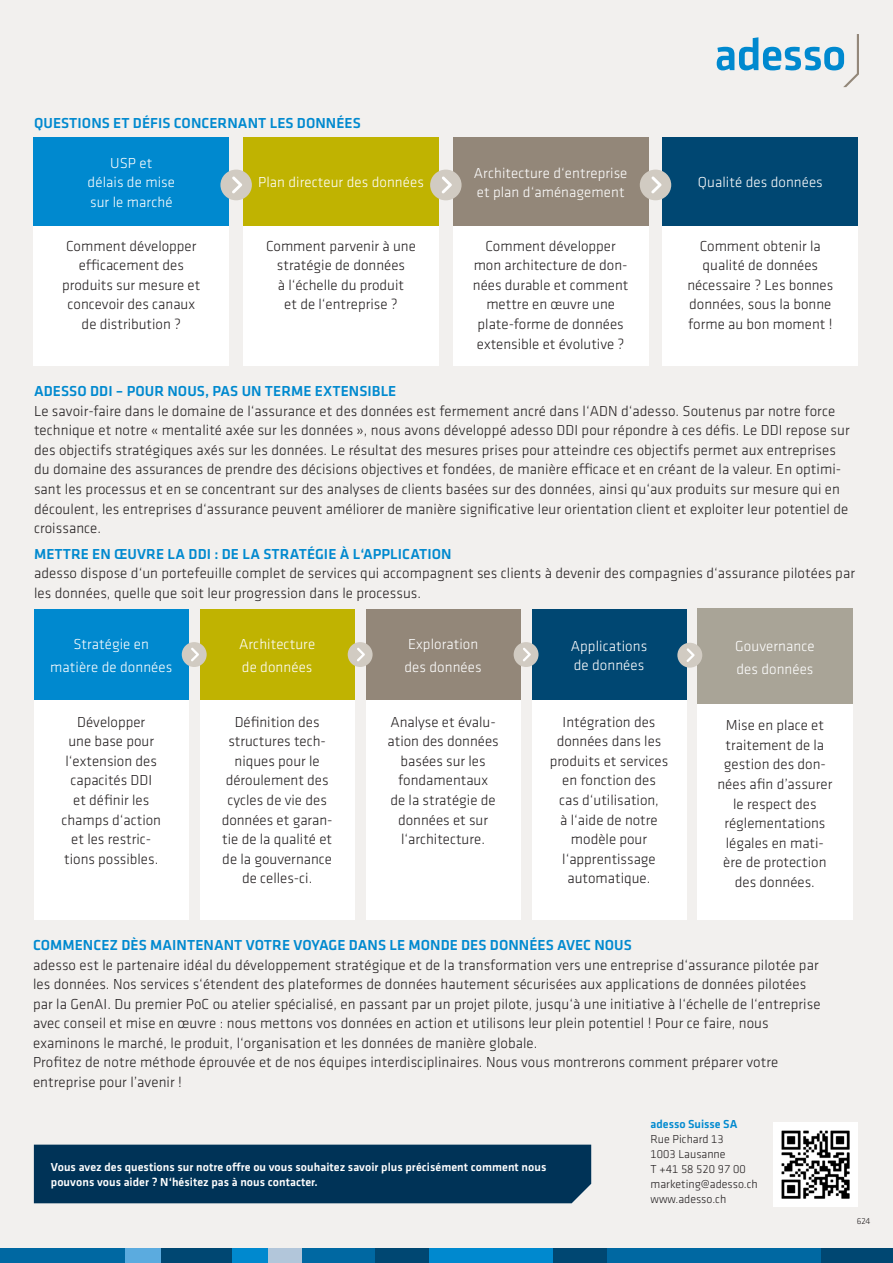
<style>
.page{position:relative;width:893px;height:1263px;background:#f2f0ee}
.page>*{position:absolute;margin:0;border:0;box-sizing:border-box;transform-origin:0 0}
.Kasten_Copy_8_Pt{font:300 15px/19.5px "Klavika";color:#231f20;text-align:center}
.Copy{font:300 15px/19.5px "Klavika";letter-spacing:.005em;color:#231f20}
.Zw_-Head{font:300 15px/19.5px "Klavika";letter-spacing:.005em;color:#231f20}
.Kasten_Copy_10_Pt{font:300 15px/23px "Klavika";letter-spacing:.005em;color:#fff}
.Zw_-Head-2{font:500 15px "Klavika";letter-spacing:.005em;color:#0089cf}
.Kontakt_8_pt{font:500 12px "Klavika";letter-spacing:.005em;color:#fff}
.Adresse{font:300 12px "Klavika";color:#231f20}
.Adresse-2{font:500 12px "Klavika";color:#0089cf}
.Intro{font:300 9px "Klavika";color:#231f20}
</style>
<div class="page">
<div style="left:34px;top:609px;width:154px;height:91px;background:#0089cf"></div>
<div style="left:200px;top:609px;width:154px;height:91px;background:#c0b301"></div>
<div style="left:366px;top:609px;width:154px;height:91px;background:#938779"></div>
<div style="left:532px;top:609px;width:154px;height:91px;background:#004772"></div>
<div style="left:182px;top:642px;width:25px;height:25px;background:#d1cbc2;border-radius:50%"></div>
<svg style="left:191px;top:648px;width:8px;height:13px"></svg>
<div style="left:348px;top:642px;width:25px;height:25px;background:#d1cbc2;border-radius:50%"></div>
<svg style="left:357px;top:648px;width:8px;height:13px"></svg>
<div style="left:514px;top:642px;width:24px;height:25px;background:#d1cbc2;border-radius:50%"></div>
<svg style="left:523px;top:648px;width:8px;height:13px"></svg>
<div style="left:34px;top:700px;width:154px;height:219px;background:#fff"></div>
<div style="left:200px;top:700px;width:154px;height:219px;background:#fff"></div>
<div style="left:366px;top:700px;width:154px;height:219px;background:#fff"></div>
<div style="left:532px;top:700px;width:154px;height:219px;background:#fff"></div>
<div style="left:697px;top:609px;width:155px;height:95px;background:#a9a497"></div>
<div style="left:697px;top:704px;width:155px;height:215px;background:#fff"></div>
<div style="left:34px;top:137px;width:195px;height:90px;background:#0089cf"></div>
<div style="left:243px;top:137px;width:196px;height:90px;background:#c0b301"></div>
<div style="left:453px;top:137px;width:195px;height:90px;background:#938779"></div>
<div style="left:663px;top:137px;width:195px;height:90px;background:#004772"></div>
<div style="left:220px;top:170px;width:32px;height:30px;background:#d1cbc2;border-radius:50%"></div>
<svg style="left:232px;top:177px;width:10px;height:16px"></svg>
<div style="left:430px;top:170px;width:32px;height:30px;background:#d1cbc2;border-radius:50%"></div>
<svg style="left:442px;top:177px;width:10px;height:17px"></svg>
<div style="left:640px;top:170px;width:31px;height:30px;background:#d1cbc2;border-radius:50%"></div>
<svg style="left:651px;top:177px;width:11px;height:16px"></svg>
<div style="left:34px;top:227px;width:195px;height:139px;background:#fff"></div>
<div style="left:243px;top:227px;width:196px;height:139px;background:#fff"></div>
<div style="left:453px;top:227px;width:195px;height:139px;background:#fff"></div>
<div style="left:663px;top:227px;width:195px;height:139px;background:#fff"></div>
<div style="left:677px;top:643px;width:25px;height:25px;background:#d1cbc2;border-radius:50%"></div>
<svg style="left:686px;top:648px;width:9px;height:14px"></svg>
<div style="left:34px;top:1144px;width:557px;height:59px;background:#003357"></div>
<img style="left:774px;top:1123px;width:83px;height:83px">
<div style="left:607px;top:1248px;width:214px;height:15px;background:#0068a2"></div>
<div style="left:821px;top:1248px;width:72px;height:15px;background:#004772"></div>
<div style="left:429px;top:1248px;width:125px;height:15px;background:#0089cf"></div>
<div style="left:554px;top:1248px;width:53px;height:15px;background:#004772"></div>
<div style="left:375px;top:1248px;width:54px;height:15px;background:#004772"></div>
<div style="left:302px;top:1248px;width:73px;height:15px;background:#0068a2"></div>
<div style="left:268px;top:1248px;width:34px;height:15px;background:#b2c6da"></div>
<div style="left:232px;top:1248px;width:36px;height:15px;background:#0089cf"></div>
<div style="left:161px;top:1248px;width:71px;height:15px;background:#004772"></div>
<div style="left:125px;top:1248px;width:36px;height:15px;background:#5babdf"></div>
<div style="left:0;top:1248px;width:125px;height:15px;background:#0068a2"></div>
<svg style="left:717px;top:34px;width:142px;height:53px"></svg>
<p class="Zw_-Head-2" style="left:34px;top:115px;width:328px">QUESTIONS ET DÉFIS CONCERNANT LES DONNÉES</p>
<p class="Kasten_Copy_10_Pt" style="left:88px;top:153px;width:89px;line-height:19.8px;text-align:center">USP et<br>délais de mise sur le marché</p>
<p class="Kasten_Copy_10_Pt" style="left:258px;top:171px;width:167px">Plan directeur des données</p>
<p class="Kasten_Copy_10_Pt" style="left:474px;top:163px;width:155px;line-height:19.8px">Architecture d‘entreprise et plan d‘aménagement</p>
<p class="Kasten_Copy_10_Pt" style="left:698px;top:171px;width:126px">Qualité des données</p>
<p class="Kasten_Copy_8_Pt" style="left:62px;top:236px;width:140px">Comment développer efficacement des produits sur mesure et concevoir des canaux de distribution ?</p>
<p class="Kasten_Copy_8_Pt" style="left:266px;top:236px;width:151px">Comment parvenir à une stratégie de données<br>à l‘échelle du produit<br>et de l‘entreprise ?</p>
<p class="Kasten_Copy_8_Pt" style="left:473px;top:236px;width:157px">Comment développer mon architecture de don&shy;nées durable et comment mettre en œuvre une plate-forme de données extensible et évolutive ?</p>
<p class="Kasten_Copy_8_Pt" style="left:687px;top:236px;width:147px">Comment obtenir la qualité de données nécessaire ? Les bonnes données, sous la bonne forme au bon moment !</p>
<p class="Zw_-Head-2" style="left:34px;top:383px;width:364px">ADESSO DDI – POUR NOUS, PAS UN TERME EXTENSIBLE</p>
<p class="Copy" style="left:34px;top:401px;width:817px">Le savoir-faire dans le domaine de l‘assurance et des données est fermement ancré dans l‘ADN d‘adesso. Soutenus par notre force technique et notre « mentalité axée sur les données », nous avons développé adesso DDI pour répondre à ces défis. Le DDI repose sur des objectifs stratégiques axés sur les données. Le résultat des mesures prises pour atteindre ces objectifs permet aux entreprises du domaine des assurances de prendre des décisions objectives et fondées, de manière efficace et en créant de la valeur. En optimi&shy;sant les processus et en se concentrant sur des analyses de clients basées sur des données, ainsi qu‘aux produits sur mesure qui en découlent, les entreprises d‘assurance peuvent améliorer de manière significative leur orientation client et exploiter leur potentiel de croissance.</p>
<p class="Zw_-Head-2" style="left:34px;top:546px;width:419px">METTRE EN ŒUVRE LA DDI : DE LA STRATÉGIE À L‘APPLICATION</p>
<p class="Copy" style="left:34px;top:564px;width:822px">adesso dispose d‘un portefeuille complet de services qui accompagnent ses clients à devenir des compagnies d‘assurance pilotées par les données, quelle que soit leur progression dans le processus.</p>
<p class="Kasten_Copy_10_Pt" style="left:50px;top:633px;width:124px;text-align:center">Stratégie en matière de données</p>
<p class="Kasten_Copy_10_Pt" style="left:239px;top:633px;width:78px">Architecture de données</p>
<p class="Kasten_Copy_10_Pt" style="left:405px;top:633px;width:79px">Exploration des données</p>
<p class="Kasten_Copy_10_Pt" style="left:571px;top:636px;width:78px;line-height:19.5px">Applications de données</p>
<p class="Kasten_Copy_8_Pt" style="left:61px;top:712px;width:101px">Développer<br>une base pour l‘extension des capacités DDI<br>et définir les champs d‘action et les restric&shy;tions possibles.</p>
<p class="Kasten_Copy_8_Pt" style="left:222px;top:712px;width:113px">Définition des structures tech&shy;niques pour le déroulement des cycles de vie des données et garan&shy;tie de la qualité et de la gouvernance de celles-ci.</p>
<p class="Kasten_Copy_8_Pt" style="left:387px;top:712px;width:113px">Analyse et évalu&shy;ation des données basées sur les fondamentaux<br>de la stratégie de données et sur l‘architecture.</p>
<p class="Kasten_Copy_8_Pt" style="left:550px;top:712px;width:120px">Intégration des données dans les produits et services en fonction des<br>cas d‘utilisation,<br>à l‘aide de notre modèle pour l‘apprentissage automatique.</p>
<p class="Kasten_Copy_10_Pt" style="left:735px;top:634px;width:81px">Gouvernance des données</p>
<p class="Kasten_Copy_8_Pt" style="left:717px;top:716px;width:116px">Mise en place et traitement de la gestion des don&shy;nées afin d’assurer le respect des réglementations légales en mati&shy;ère de protection des données.</p>
<p class="Zw_-Head-2" style="left:33px;top:937px;width:600px">COMMENCEZ DÈS MAINTENANT VOTRE VOYAGE DANS LE MONDE DES DONNÉES AVEC NOUS</p>
<p class="Zw_-Head" style="left:33px;top:955px;width:789px">adesso est le partenaire idéal du développement stratégique et de la transformation vers une entreprise d‘assurance pilotée par les données. Nos services s‘étendent des plateformes de données hautement sécurisées aux applications de données pilotées par la GenAI. Du premier PoC ou atelier spécialisé, en passant par un projet pilote, jusqu‘à une initiative à l‘échelle de l‘entreprise avec conseil et mise en œuvre : nous mettons vos données en action et utilisons leur plein potentiel ! Pour ce faire, nous examinons le marché, le produit, l‘organisation et les données de manière globale.</p>
<p class="Zw_-Head" style="left:33px;top:1053px;width:747px">Profitez de notre méthode éprouvée et de nos équipes interdisciplinaires. Nous vous montrerons comment préparer votre entreprise pour l’avenir !</p>
<p class="Kontakt_8_pt" style="left:51px;top:1160px;width:497px">Vous avez des questions sur notre offre ou vous souhaitez savoir plus précisément comment nous</p>
<p class="Kontakt_8_pt" style="left:51px;top:1175px;width:268px">pouvons vous aider ? N‘hésitez pas à nous contacter.</p>
<p class="Adresse-2" style="left:651px;top:1118px;width:88px">adesso Suisse SA</p>
<p class="Adresse" style="left:651px;top:1133px;width:75px">Rue Pichard 13</p>
<p class="Adresse" style="left:651px;top:1148px;width:77px">1003 Lausanne</p>
<p class="Adresse" style="left:651px;top:1163px;width:97px">T +41 58 520 97 00</p>
<p class="Adresse" style="left:651px;top:1178px;width:109px">marketing@adesso.ch</p>
<p class="Adresse" style="left:651px;top:1193px;width:77px">www.adesso.ch</p>
<p class="Intro" style="left:857px;top:1216px;width:15px">624</p>
</div>
